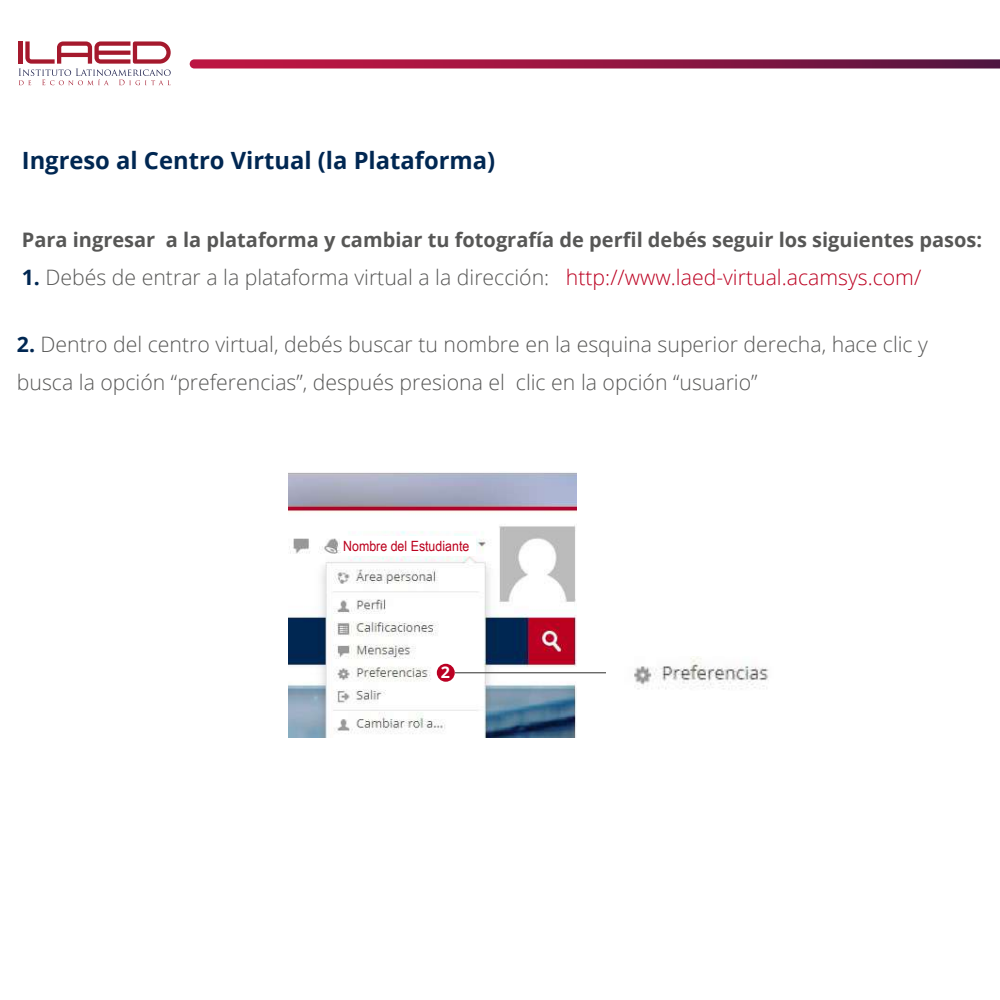
<style>
.page{position:relative;width:1000px;height:1000px;background:#fff}
.page>*{position:absolute;margin:0;border:0;box-sizing:border-box;transform-origin:0 0}
.t1{font:700 23.75px "Open Sans";color:#002752}
.t2{font:300 21.25px/38.8px "Open Sans";color:#575756}
.t3{font:700 20px "Open Sans";color:#575756}
.t4{font:700 16.12px "Open Sans";color:#fff}
.t5{font:14.12px "Arial Narrow";color:#bb011d;scale:1.07 1}
.s1{font-weight:700;color:#002752}
.s2{color:#bc0021}
</style>
<div class="page">
<svg style="left:19px;top:41px;width:152px;height:44px"></svg>
<svg style="left:190px;top:59px;width:810px;height:10px"></svg>
<img style="left:289px;top:472px;width:287px;height:265px">
<div style="left:346px;top:536px;width:129px;height:20px;background:#fff"></div>
<hr style="left:455px;top:672px;width:151px;height:1px;background:#575756">
<div style="left:437px;top:664px;width:18px;height:18px;background:#bb0023;border-radius:50%"></div>
<img style="left:634px;top:656px;width:135px;height:33px">
<p class="t1" style="left:22px;top:144px;width:475px">Ingreso al Centro Virtual (la Plataforma)</p>
<p class="t3" style="left:22px;top:225px;width:962px">Para ingresar a la plataforma y cambiar tu fotografía de perfil debés seguir los siguientes pasos:</p>
<p class="t2" style="left:22px;top:258px;width:901px"><span class="s1">1.</span> Debés de entrar a la plataforma virtual a la dirección: <span class="s2">http://www.laed-virtual.acamsys.com/</span></p>
<p class="t2" style="left:17px;top:324px;width:913px"><span class="s1">2.</span> Dentro del centro virtual, debés buscar tu nombre en la esquina superior derecha, hace clic y busca la opción “preferencias”, después presiona el clic en la opción “usuario”</p>
<p class="t5" style="left:343px;top:536px;width:119px">Nombre del Estudiante</p>
<p class="t4" style="left:441px;top:660px;width:11px">2</p>
</div>
